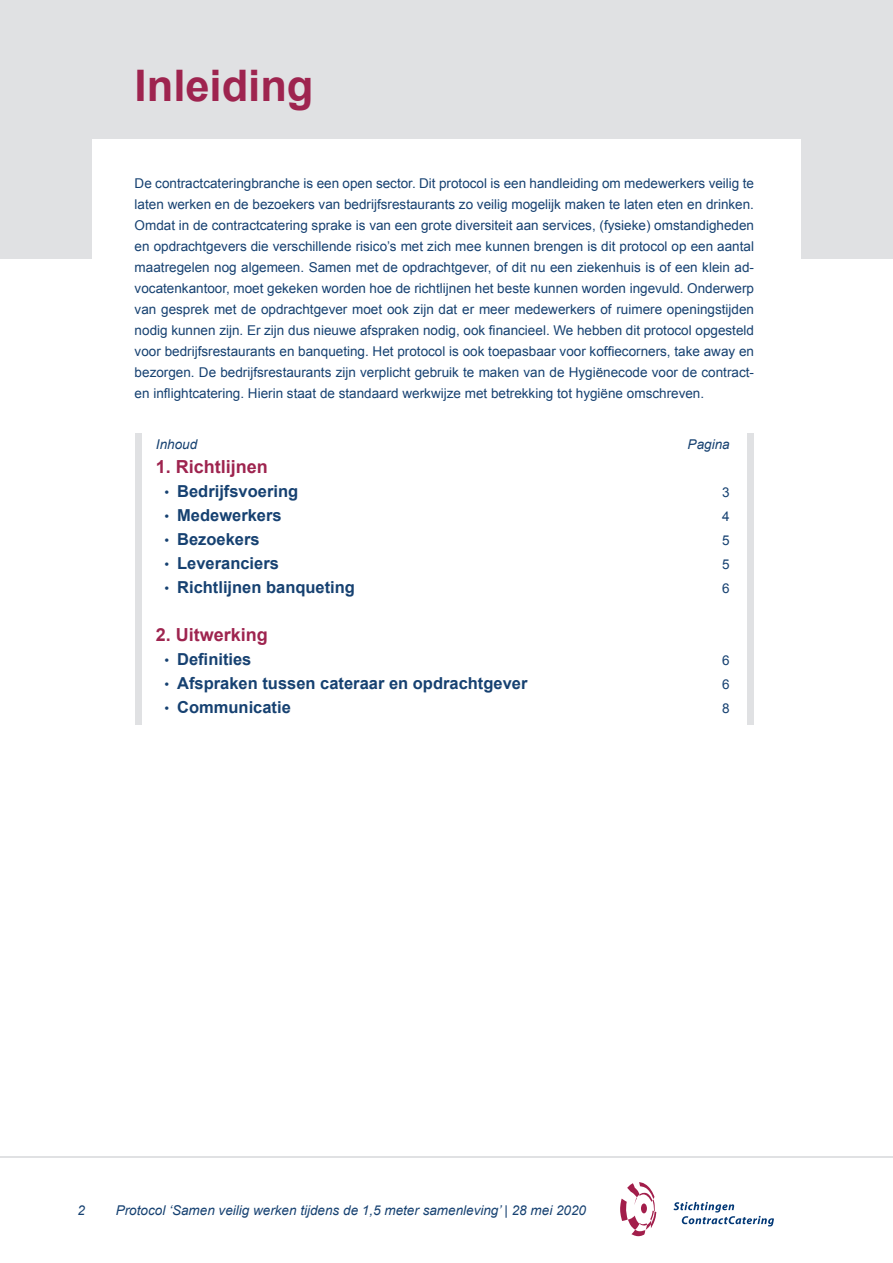
<style>
.page{position:relative;width:893px;height:1263px;background:#fff}
.page>*{position:absolute;margin:0;border:0;box-sizing:border-box;transform-origin:0 0}
.t1{font:700 43.5px "Arial";color:#9e244f}
.t2{font:700 18px "Arial";color:#9e244f}
.t3{font:700 16.5px "Arial";color:#164171}
.t4{font:13.5px/21px "Arial";color:#164171;text-align:justify}
.t5{font:italic 13.5px "Arial";color:#164171}
.s1{font-weight:400;font-size:13.5px}
</style>
<div class="page">
<hr style="left:0;top:1157px;width:893px;height:1px;background:#e0e1e3">
<svg style="left:620px;top:1182px;width:36px;height:54px"></svg>
<svg style="left:673px;top:1202px;width:101px;height:24px"></svg>
<div style="left:0;top:0;width:893px;height:258px;background:#e0e1e3"></div>
<div style="left:92px;top:139px;width:709px;height:282px;background:#fff"></div>
<div style="left:135px;top:434px;width:6px;height:291px;background:#e0e1e3"></div>
<div style="left:747px;top:434px;width:7px;height:291px;background:#e0e1e3"></div>
<h1 class="t1" style="left:135px;top:57px;width:180px">Inleiding</h1>
<p class="t4" style="left:135px;top:173px;width:621px">De contractcateringbranche is een open sector. Dit protocol is een handleiding om medewerkers veilig te laten werken en de bezoekers van bedrijfsrestaurants zo veilig mogelijk maken te laten eten en drinken.<br>Omdat in de contractcatering sprake is van een grote diversiteit aan services, (fysieke) omstandigheden en opdrachtgevers die verschillende risico’s met zich mee kunnen brengen is dit protocol op een aantal maatregelen nog algemeen. Samen met de opdrachtgever, of dit nu een ziekenhuis is of een klein ad&shy;vocatenkantoor, moet gekeken worden hoe de richtlijnen het beste kunnen worden ingevuld. Onderwerp van gesprek met de opdrachtgever moet ook zijn dat er meer medewerkers of ruimere openingstijden nodig kunnen zijn. Er zijn dus nieuwe afspraken nodig, ook financieel. We hebben dit protocol opgesteld voor bedrijfsrestaurants en banqueting. Het protocol is ook toepasbaar voor koffiecorners, take away en bezorgen. De bedrijfsrestaurants zijn verplicht gebruik te maken van de Hygiënecode voor de contract&shy;en inflightcatering. Hierin staat de standaard werkwijze met betrekking tot hygiëne omschreven.</p>
<p class="t5" style="left:156px;top:436px;width:43px">Inhoud</p>
<h2 class="t2" style="left:156px;top:455px;width:114px">1. Richtlijnen</h2>
<p class="t3" style="left:164px;top:480px;width:135px"><span class="s1">•</span> Bedrijfsvoering</p>
<p class="t3" style="left:164px;top:504px;width:119px"><span class="s1">•</span> Medewerkers</p>
<p class="t3" style="left:164px;top:528px;width:97px"><span class="s1">•</span> Bezoekers</p>
<p class="t3" style="left:164px;top:552px;width:116px"><span class="s1">•</span> Leveranciers</p>
<p class="t3" style="left:164px;top:576px;width:192px"><span class="s1">•</span> Richtlijnen banqueting</p>
<h2 class="t2" style="left:156px;top:623px;width:114px">2. Uitwerking</h2>
<p class="t3" style="left:164px;top:648px;width:89px"><span class="s1">•</span> Definities</p>
<p class="t3" style="left:164px;top:672px;width:365px"><span class="s1">•</span> Afspraken tussen cateraar en opdrachtgever</p>
<p class="t3" style="left:164px;top:696px;width:128px"><span class="s1">•</span> Communicatie</p>
<p class="t5" style="left:688px;top:436px;width:44px">Pagina</p>
<p class="t4" style="left:722px;top:481px;width:9px;line-height:24px">3<br>4<br>5<br>5<br>6</p>
<p class="t4" style="left:722px;top:649px;width:9px;line-height:24px">6<br>6<br>8</p>
<p class="t5" style="left:77px;top:1201px;width:9px">2</p>
<p class="t5" style="left:116px;top:1201px;width:472px">Protocol ‘Samen veilig werken tijdens de 1,5 meter samenleving’ | 28 mei 2020</p>
</div>
